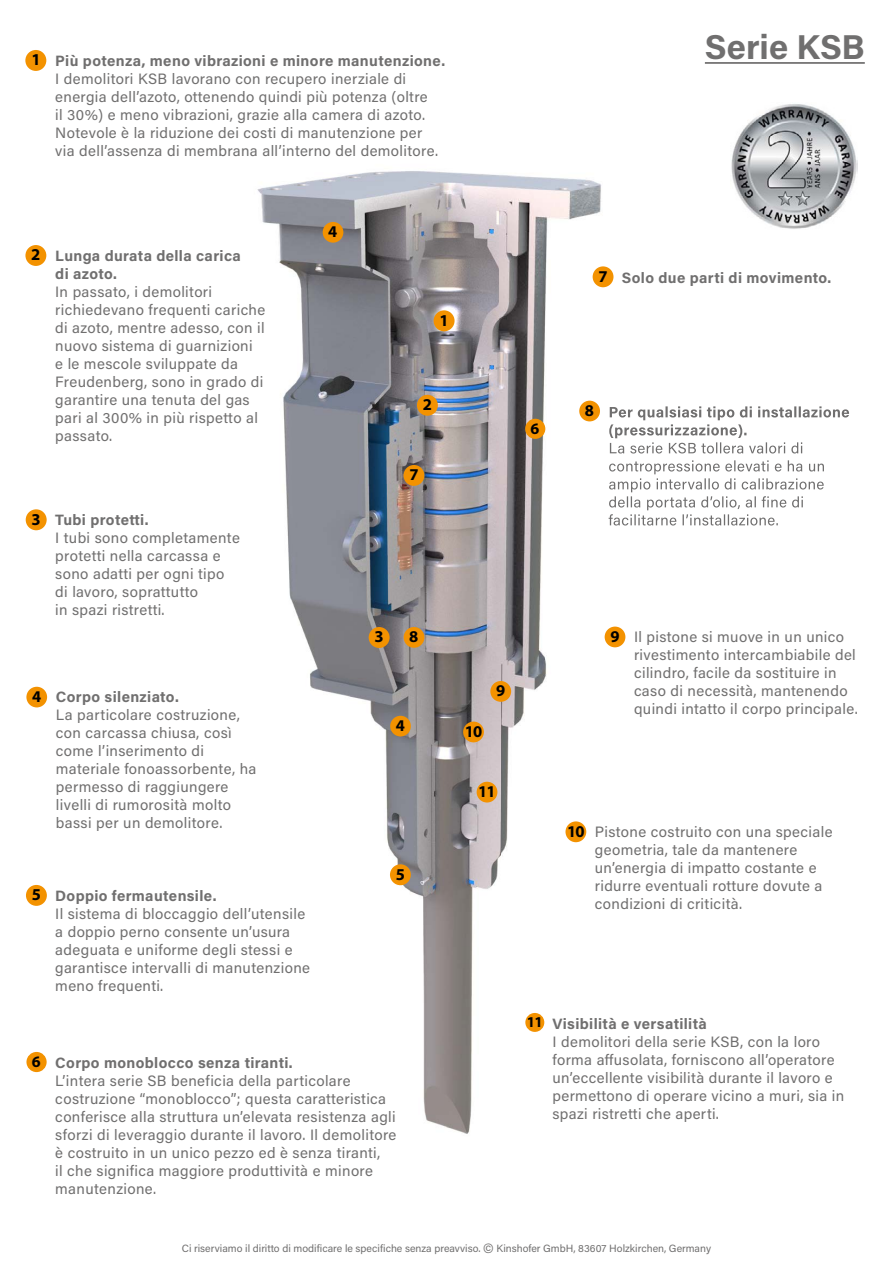
<style>
.page{position:relative;width:893px;height:1263px;background:#fff}
.page>*{position:absolute;margin:0;border:0;box-sizing:border-box;transform-origin:0 0}
.t1{font:700 34.5px "Acumin Pro";color:#706f6f}
.t2{font:700 16.65px "Myriad Pro";color:#000}
.t3{font:700 16.5px "Myriad Pro";color:#000}
.t4{font:700 16.05px "Myriad Pro";color:#000}
.t5{font:15px/18px "Acumin Pro";letter-spacing:.025em;color:#706f6f}
.t6{font:700 15px/18px "Acumin Pro";letter-spacing:.025em;color:#706f6f}
.t7{font:700 15px "Myriad Pro";color:#000}
.t8{font:10.5px "Acumin Pro";color:#706f6f}
.s1{font-size:13.5px}
</style>
<div class="page">
<img style="left:30px;top:70px;width:730px;height:1064px">
<img style="left:610px;top:406px;width:239px;height:14px">
<img style="left:609px;top:424px;width:137px;height:14px">
<img style="left:610px;top:442px;width:193px;height:11px">
<img style="left:609px;top:460px;width:215px;height:14px">
<img style="left:609px;top:478px;width:215px;height:14px">
<img style="left:609px;top:496px;width:194px;height:14px">
<img style="left:609px;top:514px;width:169px;height:11px">
<hr style="left:705px;top:62px;width:160px;height:2px;background:#706f6f">
<div style="left:434px;top:310px;width:21px;height:21px;background:#f39200;border-radius:50%"></div>
<div style="left:25px;top:245px;width:21px;height:21px;background:#f39200;border-radius:50%"></div>
<div style="left:417px;top:395px;width:21px;height:21px;background:#f39200;border-radius:50%"></div>
<div style="left:26px;top:509px;width:21px;height:21px;background:#f39200;border-radius:50%"></div>
<div style="left:369px;top:627px;width:21px;height:21px;background:#f39200;border-radius:50%"></div>
<div style="left:390px;top:716px;width:21px;height:20px;background:#f39200;border-radius:50%"></div>
<div style="left:26px;top:885px;width:21px;height:21px;background:#f39200;border-radius:50%"></div>
<div style="left:390px;top:864px;width:21px;height:21px;background:#f39200;border-radius:50%"></div>
<div style="left:525px;top:419px;width:20px;height:20px;background:#f39200;border-radius:50%"></div>
<div style="left:26px;top:1052px;width:21px;height:20px;background:#f39200;border-radius:50%"></div>
<div style="left:403px;top:465px;width:21px;height:21px;background:#f39200;border-radius:50%"></div>
<div style="left:593px;top:266px;width:20px;height:21px;background:#f39200;border-radius:50%"></div>
<div style="left:579px;top:401px;width:21px;height:20px;background:#f39200;border-radius:50%"></div>
<div style="left:404px;top:627px;width:20px;height:21px;background:#f39200;border-radius:50%"></div>
<div style="left:605px;top:627px;width:20px;height:20px;background:#f39200;border-radius:50%"></div>
<div style="left:490px;top:681px;width:21px;height:21px;background:#f39200;border-radius:50%"></div>
<div style="left:565px;top:821px;width:21px;height:21px;background:#f39200;border-radius:50%"></div>
<div style="left:477px;top:782px;width:20px;height:20px;background:#f39200;border-radius:50%"></div>
<div style="left:26px;top:687px;width:21px;height:20px;background:#f39200;border-radius:50%"></div>
<img style="left:731px;top:103px;width:126px;height:126px">
<div style="left:525px;top:1013px;width:19px;height:19px;background:#f39200;border-radius:50%"></div>
<div style="left:323px;top:222px;width:20px;height:21px;background:#f39200;border-radius:50%"></div>
<div style="left:463px;top:722px;width:21px;height:20px;background:#f39200;border-radius:50%"></div>
<div style="left:25px;top:50px;width:21px;height:21px;background:#f39200;border-radius:50%"></div>
<p class="t2" style="left:31px;top:49px;width:11px">1</p>
<p class="t6" style="left:55px;top:51px;width:391px">Più potenza, meno vibrazioni e minore manutenzione.</p>
<p class="t5" style="left:55px;top:69px;width:384px">I demolitori KSB lavorano con recupero inerziale di energia dell’azoto, ottenendo quindi più potenza (oltre il 30%) e meno vibrazioni, grazie alla camera di azoto.<br>Notevole è la riduzione dei costi di manutenzione per via dell’assenza di membrana all’interno del demolitore.</p>
<h1 class="t1" style="left:705px;top:23px;width:161px">Serie KSB</h1>
<p class="t3" style="left:328px;top:221px;width:11px">4</p>
<p class="t2" style="left:31px;top:244px;width:11px">2</p>
<p class="t6" style="left:55px;top:246px;width:187px">Lunga durata della carica di azoto.</p>
<p class="t5" style="left:55px;top:282px;width:212px">In passato, i demolitori richiedevano frequenti cariche di azoto, mentre adesso, con il nuovo sistema di guarnizioni<br>e le mescole sviluppate da<br>Freudenberg, sono in grado di garantire una tenuta del gas pari al 300% in più rispetto al passato.</p>
<p class="t2" style="left:440px;top:309px;width:11px">1</p>
<p class="t2" style="left:423px;top:394px;width:11px">2</p>
<p class="t3" style="left:598px;top:265px;width:11px">7</p>
<p class="t6" style="left:622px;top:268px;width:211px">Solo due parti di movimento.</p>
<p class="t4" style="left:531px;top:418px;width:10px">6</p>
<p class="t3" style="left:585px;top:400px;width:11px">8</p>
<p class="t3" style="left:409px;top:464px;width:11px">7</p>
<p class="t2" style="left:32px;top:508px;width:11px">3</p>
<p class="t6" style="left:55px;top:510px;width:95px">Tubi protetti.</p>
<p class="t5" style="left:55px;top:528px;width:186px">I tubi sono completamente protetti nella carcassa e sono adatti per ogni tipo di lavoro, soprattutto<br>in spazi ristretti.</p>
<p class="t3" style="left:32px;top:686px;width:11px">4</p>
<p class="t6" style="left:56px;top:687px;width:124px">Corpo silenziato.</p>
<p class="t5" style="left:56px;top:705px;width:202px">La particolare costruzione, con carcassa chiusa, così come l’inserimento di materiale fonoassorbente, ha permesso di raggiungere livelli di rumorosità molto bassi per un demolitore.</p>
<p class="t2" style="left:32px;top:884px;width:11px">5</p>
<p class="t6" style="left:55px;top:886px;width:163px">Doppio fermautensile.</p>
<p class="t5" style="left:55px;top:904px;width:256px">Il sistema di bloccaggio dell’utensile a doppio perno consente un’usura adeguata e uniforme degli stessi e garantisce intervalli di manutenzione meno frequenti.</p>
<p class="t2" style="left:375px;top:626px;width:11px">3</p>
<p class="t3" style="left:409px;top:626px;width:11px">8</p>
<p class="t3" style="left:610px;top:626px;width:11px">9</p>
<p class="t3" style="left:396px;top:715px;width:11px">4</p>
<p class="t3" style="left:465px;top:721px;width:19px">10</p>
<p class="t3" style="left:496px;top:680px;width:11px">9</p>
<p class="t5" style="left:634px;top:627px;width:225px">Il pistone si muove in un unico rivestimento intercambiabile del cilindro, facile da sostituire in caso di necessità, mantenendo quindi intatto il corpo principale.</p>
<p class="t2" style="left:396px;top:863px;width:11px">5</p>
<p class="t3" style="left:478px;top:781px;width:19px">11</p>
<p class="t3" style="left:567px;top:820px;width:19px">10</p>
<p class="t5" style="left:595px;top:822px;width:239px">Pistone costruito con una speciale geometria, tale da mantenere un’energia di impatto costante e ridurre eventuali rotture dovute a condizioni di criticità.</p>
<p class="t4" style="left:32px;top:1051px;width:10px">6</p>
<p class="t6" style="left:55px;top:1053px;width:239px">Corpo monoblocco senza tiranti.</p>
<p class="t5" style="left:55px;top:1071px;width:343px">L’intera serie SB beneficia della particolare costruzione “monoblocco”; questa caratteristica conferisce alla struttura un’elevata resistenza agli sforzi di leveraggio durante il lavoro. Il demolitore è costruito in un unico pezzo ed è senza tiranti,<br>il che significa maggiore produttività e minore manutenzione.</p>
<p class="t7" style="left:527px;top:1012px;width:17px">11</p>
<p class="t6" style="left:552px;top:1014px;width:156px">Visibilità e versatilità</p>
<p class="t5" style="left:552px;top:1032px;width:293px">I demolitori della serie KSB, con la loro forma affusolata, forniscono all’operatore un’eccellente visibilità durante il lavoro e permettono di operare vicino a muri, sia in spazi ristretti che aperti.</p>
<p class="t8" style="left:182px;top:1241px;width:531px">Ci riserviamo il diritto di modificare le specifiche senza preavviso. <span class="s1">©</span> Kinshofer GmbH, 83607 Holzkirchen, Germany</p>
</div>
